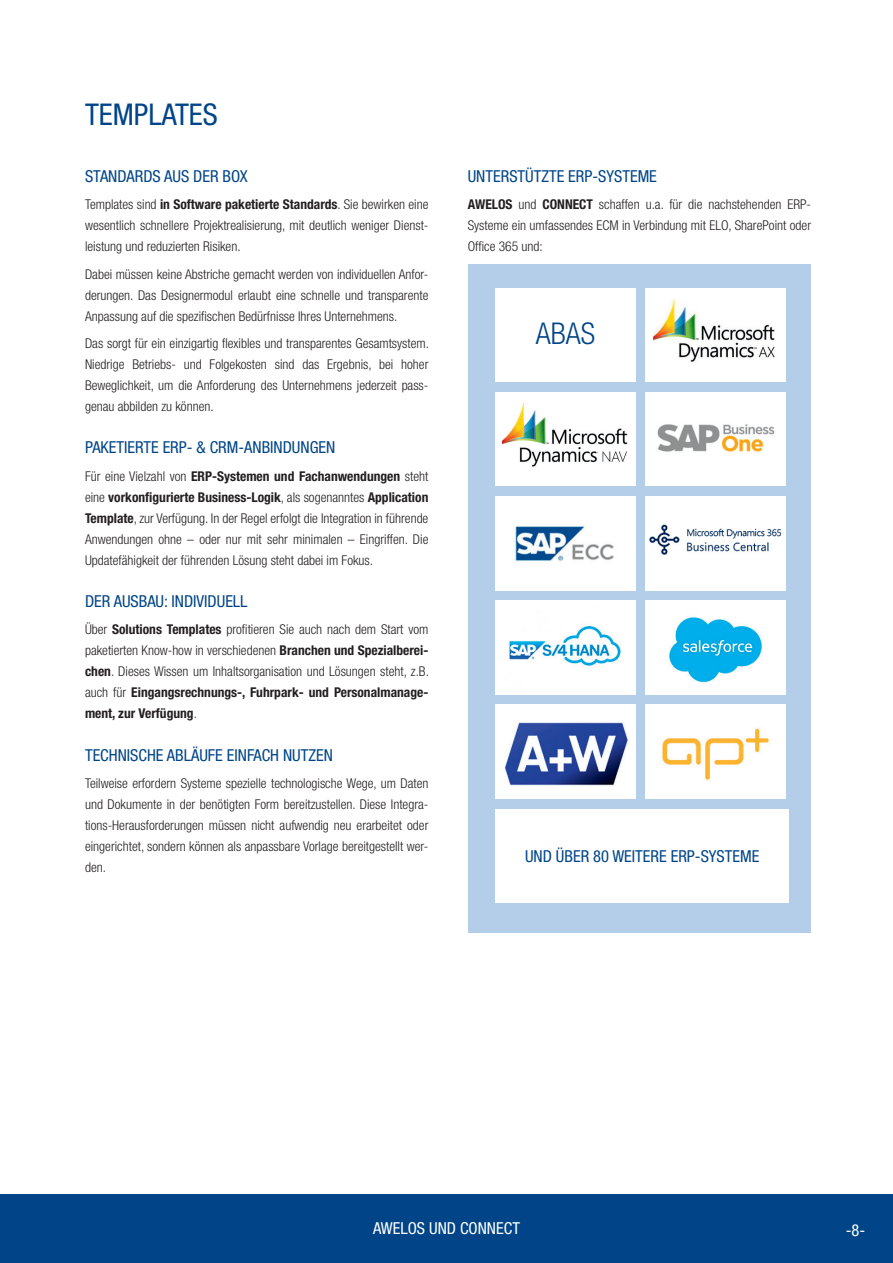
<style>
.page{position:relative;width:893px;height:1263px;background:#fff}
.page>*{position:absolute;margin:0;border:0;box-sizing:border-box;transform-origin:0 0}
.t1{font:condensed 30px "Helvetica Neue LT Std";color:#014588}
.t2{font:300 condensed 30px "Helvetica Neue LT Std";color:#014588}
.t3{font:condensed 16.5px "Helvetica Neue LT Std";color:#014588}
.t4{font:condensed 16.5px "Helvetica Neue LT Std";color:#fff}
.t5{font:300 condensed 13.5px/21px "Helvetica Neue LT Std";color:#231f20;text-align:justify}
.s1{font-weight:700}
</style>
<div class="page">
<div style="left:469px;top:264px;width:342px;height:668px;background:#b4ceea"></div>
<div style="left:496px;top:809px;width:293px;height:93px;background:#fff"></div>
<div style="left:496px;top:288px;width:140px;height:94px;background:#fff"></div>
<div style="left:0;top:1195px;width:893px;height:68px;background:#014588"></div>
<img style="left:496px;top:392px;width:140px;height:94px">
<img style="left:646px;top:288px;width:140px;height:94px">
<img style="left:646px;top:392px;width:140px;height:94px">
<img style="left:496px;top:496px;width:140px;height:94px">
<img style="left:496px;top:601px;width:140px;height:93px">
<img style="left:646px;top:496px;width:140px;height:94px">
<img style="left:646px;top:601px;width:140px;height:93px">
<img style="left:496px;top:705px;width:140px;height:93px">
<img style="left:646px;top:705px;width:140px;height:93px">
<h1 class="t1" style="left:85px;top:97px;width:134px">TEMPLATES</h1>
<p class="t3" style="left:85px;top:166px;width:164px">STANDARDS AUS DER BOX</p>
<p class="t5" style="left:85px;top:194px;width:345px">Templates sind <span class="s1">in Software paketierte Standards</span>. Sie bewirken eine wesentlich schnellere Projektrealisierung, mit deutlich weniger Dienst&shy;leistung und reduzierten Risiken.</p>
<p class="t5" style="left:85px;top:263px;width:345px">Dabei müssen keine Abstriche gemacht werden von individuellen Anfor&shy;derungen. Das Designermodul erlaubt eine schnelle und transparente Anpassung auf die spezifischen Bedürfnisse Ihres Unternehmens.</p>
<p class="t5" style="left:85px;top:333px;width:345px">Das sorgt für ein einzigartig flexibles und transparentes Gesamtsystem.<br>Niedrige Betriebs- und Folgekosten sind das Ergebnis, bei hoher Beweglichkeit, um die Anforderung des Unternehmens jederzeit pass&shy;genau abbilden zu können.</p>
<p class="t3" style="left:85px;top:438px;width:252px">PAKETIERTE ERP- &amp; CRM-ANBINDUNGEN</p>
<p class="t5" style="left:85px;top:465px;width:345px">Für eine Vielzahl von <span class="s1">ERP-Systemen und Fachanwendungen</span> steht eine <span class="s1">vorkonfigurierte Business-Logik</span>, als sogenanntes <span class="s1">Application Template</span>, zur Verfügung. In der Regel erfolgt die Integration in führende Anwendungen ohne – oder nur mit sehr minimalen – Eingriffen. Die Updatefähigkeit der führenden Lösung steht dabei im Fokus.</p>
<p class="t3" style="left:85px;top:592px;width:164px">DER AUSBAU: INDIVIDUELL</p>
<p class="t5" style="left:85px;top:619px;width:345px">Über <span class="s1">Solutions Templates</span> profitieren Sie auch nach dem Start vom paketierten Know-how in verschiedenen <span class="s1">Branchen und Spezialberei&shy;chen</span>. Dieses Wissen um Inhaltsorganisation und Lösungen steht, z.B. auch für <span class="s1">Eingangsrechnungs-, Fuhrpark- und Personalmanage&shy;ment, zur Verfügung</span>.</p>
<p class="t3" style="left:85px;top:745px;width:249px">TECHNISCHE ABLÄUFE EINFACH NUTZEN</p>
<p class="t5" style="left:85px;top:773px;width:345px">Teilweise erfordern Systeme spezielle technologische Wege, um Daten und Dokumente in der benötigten Form bereitzustellen. Diese Integra&shy;tions-Herausforderungen müssen nicht aufwendig neu erarbeitet oder eingerichtet, sondern können als anpassbare Vorlage bereitgestellt wer&shy;den.</p>
<p class="t3" style="left:468px;top:166px;width:191px">UNTERSTÜTZTE ERP-SYSTEME</p>
<p class="t5" style="left:468px;top:194px;width:345px"><span class="s1">AWELOS</span> und <span class="s1">CONNECT</span> schaffen u.a. für die nachstehenden ERP-Systeme ein umfassendes ECM in Verbindung mit ELO, SharePoint oder Office 365 und:</p>
<h1 class="t2" style="left:536px;top:316px;width:61px">ABAS</h1>
<p class="t3" style="left:525px;top:847px;width:236px">UND ÜBER 80 WEITERE ERP-SYSTEME</p>
<p class="t4" style="left:373px;top:1219px;width:148px">AWELOS UND CONNECT</p>
<p class="t4" style="left:846px;top:1221px;width:21px">-8-</p>
</div>
